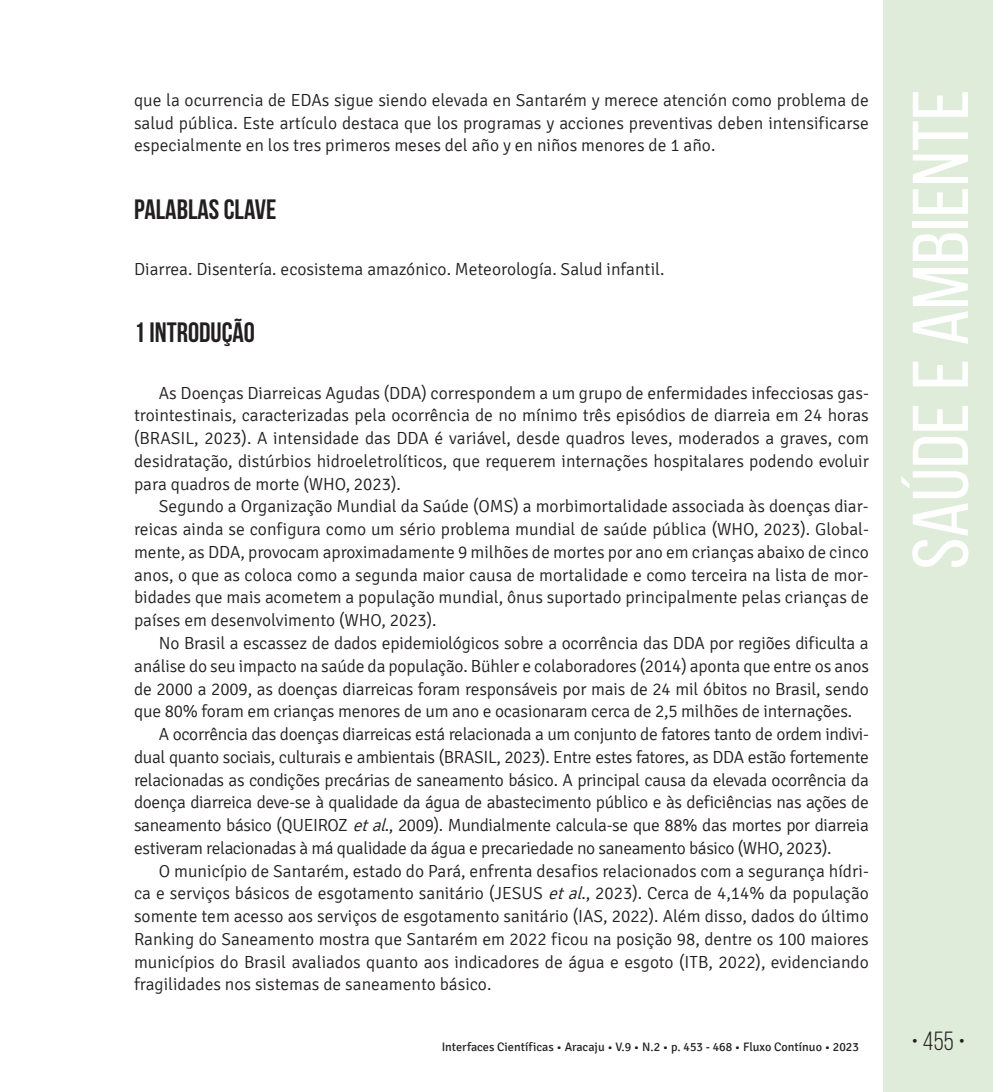
<style>
.page{position:relative;width:993px;height:1092px;background:#fff}
.page>*{position:absolute;margin:0;border:0;box-sizing:border-box;transform-origin:0 0}
.t1{font:78.75px "Bebas Neue";color:#fff;scale:1.09 1}
.t2{font:700 28px "Bebas Neue";color:#231f20}
.t3{font:26.25px "Bebas Neue";color:#231f20}
.t4{font:300 17.5px/22.8px "Signika";letter-spacing:-.01em;color:#231f20;text-align:justify}
.t5{font:12.25px "Signika";color:#231f20}
.s1{font-style:italic}
</style>
<div class="page">
<div style="left:883px;top:0;width:109px;height:1091px;background:#deecd9"></div>
<p class="t4" style="left:134px;top:89px;width:736px">que la ocurrencia de EDAs sigue siendo elevada en Santarém y merece atención como problema de salud pública. Este artículo destaca que los programas y acciones preventivas deben intensificarse especialmente en los tres primeros meses del año y en niños menores de 1 año.</p>
<h2 class="t2" style="left:134px;top:193px;width:144px">PALABLAS CLAVE</h2>
<p class="t4" style="left:134px;top:258px;width:531px">Diarrea. Disentería. ecosistema amazónico. Meteorología. Salud infantil.</p>
<h2 class="t2" style="left:134px;top:317px;width:122px">1 INTRODUÇÃO</h2>
<p class="t4" style="left:134px;top:381px;width:736px;text-indent:25px">As Doenças Diarreicas Agudas (DDA) correspondem a um grupo de enfermidades infecciosas gas&shy;trointestinais, caracterizadas pela ocorrência de no mínimo três episódios de diarreia em 24 horas (BRASIL, 2023). A intensidade das DDA é variável, desde quadros leves, moderados a graves, com desidratação, distúrbios hidroeletrolíticos, que requerem internações hospitalares podendo evoluir para quadros de morte (WHO, 2023).</p>
<p class="t4" style="left:134px;top:495px;width:736px;text-indent:25px">Segundo a Organização Mundial da Saúde (OMS) a morbimortalidade associada às doenças diar&shy;reicas ainda se configura como um sério problema mundial de saúde pública (WHO, 2023). Global&shy;mente, as DDA, provocam aproximadamente 9 milhões de mortes por ano em crianças abaixo de cinco anos, o que as coloca como a segunda maior causa de mortalidade e como terceira na lista de mor&shy;bidades que mais acometem a população mundial, ônus suportado principalmente pelas crianças de países em desenvolvimento (WHO, 2023).</p>
<p class="t4" style="left:159px;top:632px;width:711px">No Brasil a escassez de dados epidemiológicos sobre a ocorrência das DDA por regiões dificulta a</p>
<p class="t4" style="left:134px;top:654px;width:736px">análise do seu impacto na saúde da população. Bühler e colaboradores (2014) aponta que entre os anos</p>
<p class="t4" style="left:134px;top:677px;width:736px">de 2000 a 2009, as doenças diarreicas foram responsáveis por mais de 24 mil óbitos no Brasil, sendo</p>
<p class="t4" style="left:134px;top:700px;width:719px">que 80% foram em crianças menores de um ano e ocasionaram cerca de 2,5 milhões de internações.</p>
<p class="t4" style="left:159px;top:723px;width:711px">A ocorrência das doenças diarreicas está relacionada a um conjunto de fatores tanto de ordem indivi-</p>
<p class="t4" style="left:134px;top:745px;width:736px">dual quanto sociais, culturais e ambientais (BRASIL, 2023). Entre estes fatores, as DDA estão fortemente</p>
<p class="t4" style="left:134px;top:768px;width:736px">relacionadas as condições precárias de saneamento básico. A principal causa da elevada ocorrência da</p>
<p class="t4" style="left:134px;top:791px;width:736px">doença diarreica deve-se à qualidade da água de abastecimento público e às deficiências nas ações de</p>
<p class="t4" style="left:134px;top:814px;width:736px">saneamento básico (QUEIROZ <span class="s1">etal</span>., 2009). Mundialmente calcula-se que 88% das mortes por diarreia</p>
<p class="t4" style="left:134px;top:836px;width:698px">estiveram relacionadas à má qualidade da água e precariedade no saneamento básico (WHO, 2023).</p>
<p class="t4" style="left:159px;top:859px;width:711px">O município de Santarém, estado do Pará, enfrenta desafios relacionados com a segurança hídri-</p>
<p class="t4" style="left:134px;top:882px;width:736px">ca e serviços básicos de esgotamento sanitário (JESUS <span class="s1">etal</span>., 2023). Cerca de 4,14% da população</p>
<p class="t4" style="left:134px;top:905px;width:736px">somente tem acesso aos serviços de esgotamento sanitário (IAS, 2022). Além disso, dados do último</p>
<p class="t4" style="left:134px;top:927px;width:736px">Ranking do Saneamento mostra que Santarém em 2022 ficou na posição 98, dentre os 100 maiores</p>
<p class="t4" style="left:134px;top:950px;width:736px">municípios do Brasil avaliados quanto aos indicadores de água e esgoto (ITB, 2022), evidenciando</p>
<p class="t4" style="left:134px;top:973px;width:359px">fragilidades nos sistemas de saneamento básico.</p>
<h1 class="t1" style="left:897px;top:569px;width:442px;rotate:-90deg">Saúde e Ambiente</h1>
<p class="t5" style="left:441px;top:1040px;width:418px">Interfaces Científicas • Aracaju • V.9 • N.2 • p. 453 - 468 • Fluxo Contínuo • 2023</p>
<h3 class="t3" style="left:911px;top:1026px;width:55px">• 455 •</h3>
</div>
